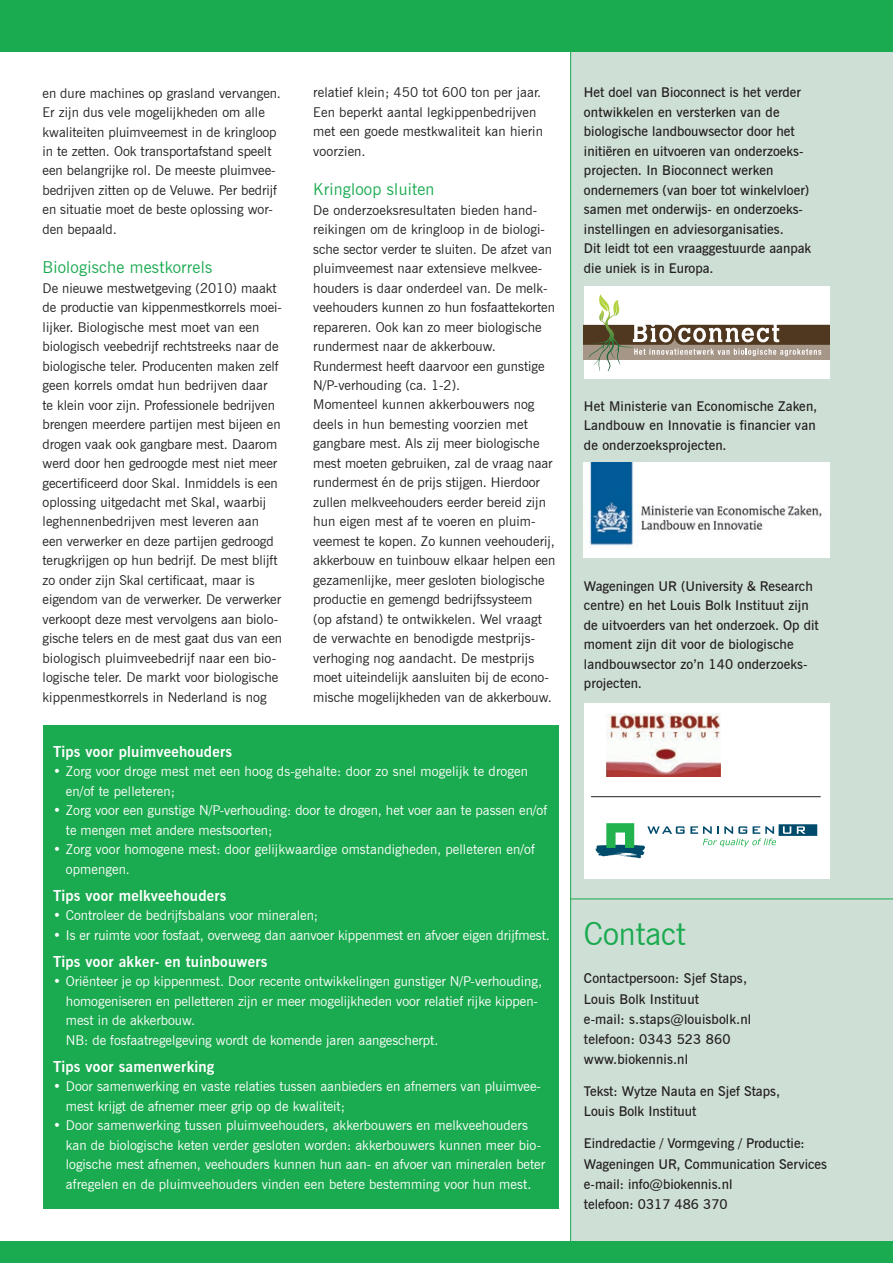
<style>
.page{position:relative;width:893px;height:1263px;background:#fff}
.page>*{position:absolute;margin:0;border:0;box-sizing:border-box;transform-origin:0 0}
.t1{font:31.5px "News Gothic BT";color:#1aaa4f}
.t2{font:16.5px "News Gothic BT";letter-spacing:.015em;color:#1aaa4f}
.t3{font:700 15px "News Gothic BT";letter-spacing:.015em;color:#fff}
.t4{font:13.5px/19.5px "News Gothic BT";color:#231f20}
.t5{font:13.5px/19.5px "News Gothic BT";color:#fff}
.t6{font:600 13.5px/19.5px "News Gothic BT";color:#231f20}
</style>
<div class="page">
<div style="left:570px;top:39px;width:323px;height:1211px;background:#cedfd5"></div>
<div style="left:0;top:0;width:893px;height:52px;background:#1aaa4f"></div>
<div style="left:0;top:1242px;width:893px;height:21px;background:#1aaa4f"></div>
<hr style="left:570px;top:0;width:1px;height:1242px;background:#1aaa4f">
<hr style="left:570px;top:898px;width:323px;height:1px;background:#1aaa4f">
<div style="left:584px;top:703px;width:245px;height:176px;background:#fff"></div>
<img style="left:606px;top:713px;width:114px;height:63px">
<hr style="left:591px;top:796px;width:230px;height:1px;background:#231f20">
<svg style="left:595px;top:823px;width:222px;height:35px"></svg>
<div style="left:584px;top:286px;width:245px;height:93px;background:#fff"></div>
<svg style="left:584px;top:294px;width:245px;height:77px"></svg>
<img style="left:584px;top:463px;width:245px;height:94px">
<div style="left:43px;top:726px;width:515px;height:483px;background:#1aaa4f"></div>
<p class="t4" style="left:43px;top:83px;width:240px">en dure machines op grasland vervangen.<br>Er zijn dus vele mogelijkheden om alle kwaliteiten pluimveemest in de kringloop in te zetten. Ook transportafstand speelt een belangrijke rol. De meeste pluimvee&shy;bedrijven zitten op de Veluwe. Per bedrijf en situatie moet de beste oplossing wor&shy;den bepaald.</p>
<p class="t2" style="left:43px;top:257px;width:171px">Biologische mestkorrels</p>
<p class="t4" style="left:43px;top:278px;width:241px">De nieuwe mestwetgeving (2010) maakt de productie van kippenmestkorrels moei&shy;lijker. Biologische mest moet van een biologisch veebedrijf rechtstreeks naar de biologische teler. Producenten maken zelf geen korrels omdat hun bedrijven daar<br>te klein voor zijn. Professionele bedrijven brengen meerdere partijen mest bijeen en drogen vaak ook gangbare mest. Daarom werd door hen gedroogde mest niet meer gecertificeerd door Skal. Inmiddels is een oplossing uitgedacht met Skal, waarbij leghennenbedrijven mest leveren aan een verwerker en deze partijen gedroogd terugkrijgen op hun bedrijf. De mest blijft zo onder zijn Skal certificaat, maar is eigendom van de verwerker. De verwerker verkoopt deze mest vervolgens aan biolo&shy;gische telers en de mest gaat dus van een biologisch pluimveebedrijf naar een bio&shy;logische teler. De markt voor biologische kippenmestkorrels in Nederland is nog</p>
<p class="t4" style="left:313px;top:83px;width:231px">relatief klein; 450 tot 600 ton per jaar.<br>Een beperkt aantal legkippenbedrijven met een goede mestkwaliteit kan hierin voorzien.</p>
<p class="t2" style="left:313px;top:179px;width:123px">Kringloop sluiten</p>
<p class="t4" style="left:313px;top:200px;width:244px">De onderzoeksresultaten bieden hand&shy;reikingen om de kringloop in de biologi&shy;sche sector verder te sluiten. De afzet van pluimveemest naar extensieve melkvee&shy;houders is daar onderdeel van. De melk&shy;veehouders kunnen zo hun fosfaattekorten repareren. Ook kan zo meer biologische rundermest naar de akkerbouw.<br>Rundermest heeft daarvoor een gunstige N/P-verhouding (ca. 1-2).<br>Momenteel kunnen akkerbouwers nog deels in hun bemesting voorzien met gangbare mest. Als zij meer biologische mest moeten gebruiken, zal de vraag naar rundermest én de prijs stijgen. Hierdoor zullen melkveehouders eerder bereid zijn hun eigen mest af te voeren en pluim&shy;veemest te kopen. Zo kunnen veehouderij, akkerbouw en tuinbouw elkaar helpen een gezamenlijke, meer gesloten biologische productie en gemengd bedrijfssysteem<br>(op afstand) te ontwikkelen. Wel vraagt de verwachte en benodigde mestprijs&shy;verhoging nog aandacht. De mestprijs moet uiteindelijk aansluiten bij de econo&shy;mische mogelijkheden van de akkerbouw.</p>
<p class="t3" style="left:53px;top:742px;width:180px">Tips voor pluimveehouders</p>
<p class="t5" style="left:66px;top:761px;width:464px;text-indent:-13px">• Zorg voor droge mest met een hoog ds-gehalte: door zo snel mogelijk te drogen en/of te pelleteren;</p>
<p class="t5" style="left:66px;top:800px;width:483px;text-indent:-13px">• Zorg voor een gunstige N/P-verhouding: door te drogen, het voer aan te passen en/of te m engen met andere mestsoorten;</p>
<p class="t5" style="left:66px;top:839px;width:470px;text-indent:-13px">• Zorg voor homogene mest: door gelijkwaardige omstandigheden, pelleteren en/of opmengen.</p>
<p class="t3" style="left:53px;top:886px;width:175px">Tips voor melkveehouders</p>
<p class="t5" style="left:53px;top:905px;width:266px">• Controleer de bedrijfsbalans voor mineralen;</p>
<p class="t5" style="left:53px;top:925px;width:498px">• Is er ruimte voor fosfaat, overweeg dan aanvoer kippenmest en afvoer eigen drijfmest.</p>
<p class="t3" style="left:53px;top:952px;width:216px">Tips voor akker- en tuinbouwers</p>
<p class="t5" style="left:66px;top:971px;width:478px;text-indent:-13px">• Oriënteer je op kippenmest. Door recente ontwikkelingen gunstiger N/P-verhouding, homogeniseren en pelletteren zijn er meer mogelijkheden voor relatief rijke kippen&shy;mest in de akkerbouw.<br>NB: de fosfaatregelgeving wordt de komende jaren aangescherpt.</p>
<p class="t3" style="left:53px;top:1057px;width:163px">Tips voor samenwerking</p>
<p class="t5" style="left:66px;top:1076px;width:477px;text-indent:-13px">• Door samenwerking en vaste relaties tussen aanbieders en afnemers van pluimvee&shy;mest krijgt de afnemer meer grip op de kwaliteit;</p>
<p class="t5" style="left:66px;top:1115px;width:481px;text-indent:-13px">• Door samenwerking tussen pluimveehouders, akkerbouwers en melkveehouders kan de biologische keten verder gesloten worden: akkerbouwers kunnen meer bio&shy;logische mest afnemen, veehouders kunnen hun aan- en afvoer van mineralen beter afregelen en de pluimveehouders vinden een betere bestemming voor hun mest.</p>
<p class="t6" style="left:584px;top:83px;width:229px">Het doel van Bioconnect is het verder ontwikkelen en versterken van de biologische landbouwsector door het initiëren en uitvoeren van onderzoeks&shy;projecten. In Bioconnect werken ondernemers (van boer tot winkelvloer) samen met onderwijs- en onderzoeks&shy;instellingen en adviesorganisaties.<br>Dit leidt tot een vraaggestuurde aanpak die uniek is in Europa.</p>
<p class="t6" style="left:584px;top:396px;width:235px;text-align:justify">Het Ministerie van Economische Zaken, Landbouw en Innovatie is financier van de onderzoeksprojecten.</p>
<p class="t6" style="left:584px;top:576px;width:236px">Wageningen UR (University &amp; Research centre) en het Louis Bolk Instituut zijn de uitvoerders van het onderzoek. Op dit moment zijn dit voor de biologische landbouwsector zo’n 140 onderzoeks&shy;projecten.</p>
<h1 class="t1" style="left:584px;top:915px;width:103px">Contact</h1>
<p class="t6" style="left:584px;top:968px;width:169px;line-height:20.2px">Contactpersoon: Sjef Staps,<br>Louis Bolk Instituut<br>e-mail: s.staps@louisbolk.nl telefoon: 0343 523 860 www.biokennis.nl</p>
<p class="t6" style="left:584px;top:1081px;width:198px;line-height:20.2px">Tekst: Wytze Nauta en Sjef Staps,<br>Louis Bolk Instituut</p>
<p class="t6" style="left:584px;top:1133px;width:245px;line-height:20.2px">Eindredactie / Vormgeving / Productie:<br>Wageningen UR, Communication Services e-mail: info@biokennis.nl<br>telefoon: 0317 486 370</p>
</div>
